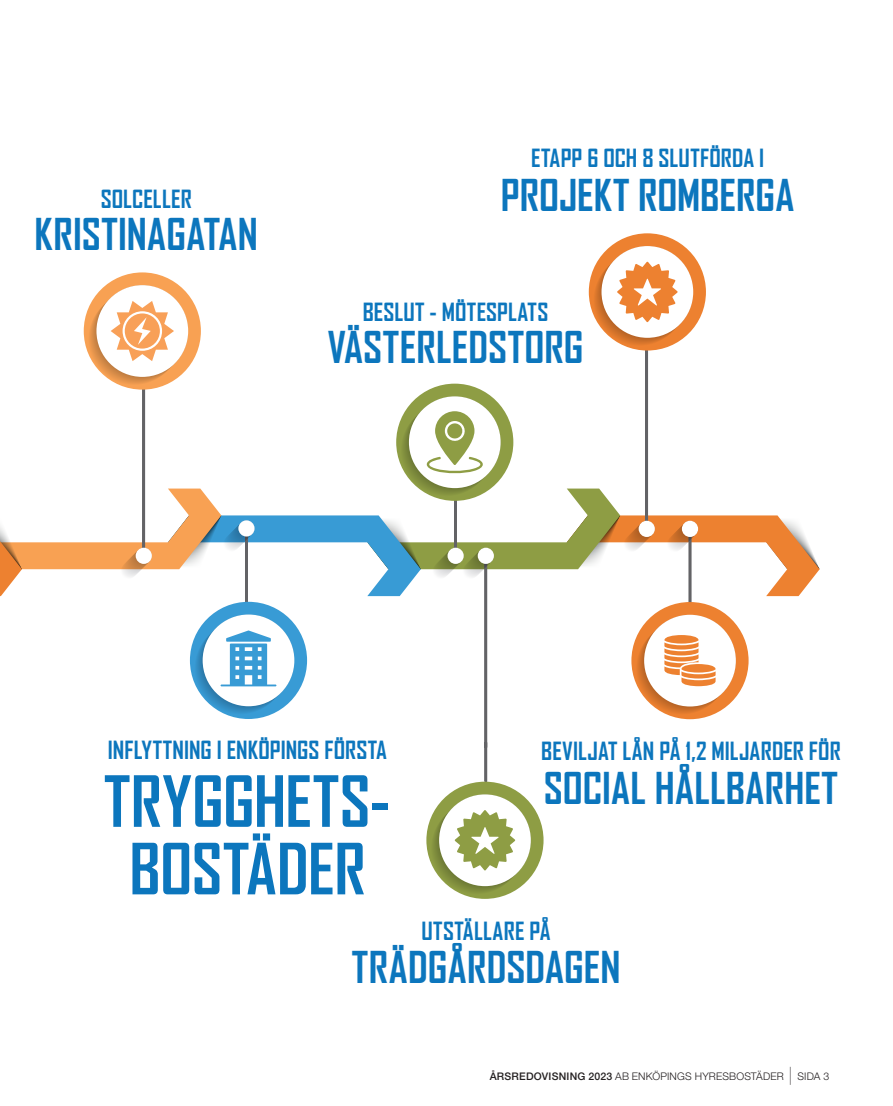
<style>
.page{position:relative;width:893px;height:1106px;background:#fff}
.page>*{position:absolute;margin:0;border:0;box-sizing:border-box;transform-origin:0 0}
.t1{font:700 67.5px/67.5px "Agency FB";letter-spacing:-.005em;color:#0c76bd;text-align:center}
.t2{font:700 42px "Agency FB";letter-spacing:.005em;color:#0c76bd}
.t3{font:700 24px "Agency FB";letter-spacing:.005em;color:#0c76bd}
.t4{font:300 10.5px "Helvetica Neue LT Std";letter-spacing:.015em;color:#231f20}
.s1{font-weight:500}
.s2{font-size:18px}
</style>
<div class="page">
<hr style="left:689px;top:522px;width:2px;height:144px;background:#636366">
<hr style="left:645px;top:342px;width:3px;height:183px;background:#636366">
<div style="left:396px;top:383px;width:117px;height:118px;background:#8e9d44;border-radius:50%"></div>
<hr style="left:485px;top:556px;width:2px;height:225px;background:#636366">
<div style="left:426px;top:781px;width:118px;height:117px;background:#8e9d44;border-radius:50%"></div>
<div style="left:631px;top:602px;width:118px;height:117px;background:#ed8130;border-radius:50%"></div>
<div style="left:589px;top:233px;width:117px;height:117px;background:#ed8130;border-radius:50%"></div>
<hr style="left:245px;top:535px;width:3px;height:95px;background:#636366">
<div style="left:190px;top:602px;width:117px;height:117px;background:#389bd5;border-radius:50%"></div>
<hr style="left:143px;top:369px;width:2px;height:187px;background:#636366">
<div style="left:84px;top:272px;width:117px;height:117px;background:#f8a153;border-radius:50%"></div>
<svg style="left:88px;top:285px;width:100px;height:100px"></svg>
<svg style="left:0;top:396px;width:820px;height:200px"></svg>
<svg style="left:636px;top:614px;width:100px;height:101px"></svg>
<svg style="left:431px;top:794px;width:100px;height:100px"></svg>
<svg style="left:194px;top:614px;width:100px;height:100px"></svg>
<svg style="left:593px;top:246px;width:100px;height:100px"></svg>
<p class="t3" style="left:101px;top:184px;width:93px">SOLCELLER</p>
<p class="t2" style="left:35px;top:208px;width:225px">KRISTINAGATAN</p>
<p class="t3" style="left:531px;top:143px;width:235px">ETAPP 6 OCH 8 SLUTFÖRDA I</p>
<p class="t2" style="left:501px;top:169px;width:295px">PROJEKT ROMBERGA</p>
<p class="t3" style="left:363px;top:297px;width:187px">BESLUT - MÖTESPLATS</p>
<p class="t2" style="left:327px;top:321px;width:258px">VÄSTERLEDSTORG</p>
<p class="t3" style="left:108px;top:735px;width:281px">INFLYTTNING I ENKÖPINGS FÖRSTA</p>
<p class="t1" style="left:104px;top:766px;width:288px">TRYGGHETS-<br>BOSTÄDER</p>
<p class="t3" style="left:541px;top:736px;width:301px">BEVILJAT LÅN PÅ 1,2 MILJARDER FÖR</p>
<p class="t2" style="left:544px;top:762px;width:296px">SOCIAL HÅLLBARHET</p>
<p class="t3" style="left:422px;top:916px;width:131px">UTSTÄLLARE PÅ</p>
<p class="t2" style="left:352px;top:941px;width:270px">TRÄDGÅRDSDAGEN</p>
<p class="t4" style="left:490px;top:1069px;width:341px"><span class="s1">ÅRSREDOVISNING 2023</span> AB ENKÖPINGS HYRESBOSTÄDER <span class="s2">|</span> SIDA 3</p>
</div>
